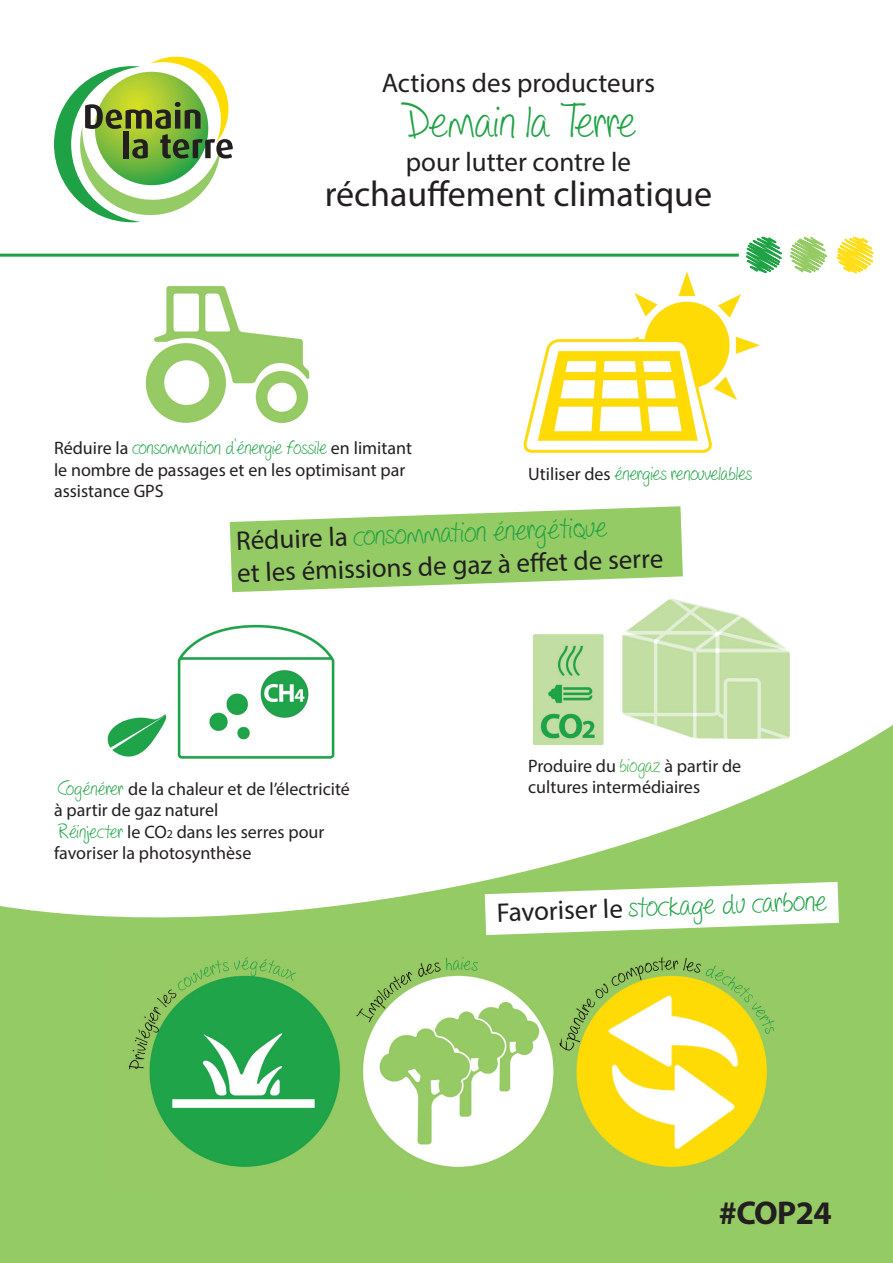
<style>
.page{position:relative;width:893px;height:1263px;background:#fff}
.page>*{position:absolute;margin:0;border:0;box-sizing:border-box;transform-origin:0 0}
.t1{font:42px "Drawing with markers";color:#1fa245}
.t2{font:36px "Myriad Pro";color:#231f20}
.t3{font:700 33px "Myriad Pro";letter-spacing:-.02em;color:#231f20}
.t4{font:27px "Myriad Pro";color:#231f20}
.t5{font:27px "Drawing with markers";color:#1fa245}
.t6{font:18px/21.6px "Myriad Pro";color:#231f20}
.t7{font:18px "Drawing with markers";color:#1fa245}
.s1{font-family:"Myriad Pro";color:#231f20}
.s2{font-family:"Drawing with markers";color:#40ae49}
.s3{font-family:"Drawing with markers";color:#1fa245}
.s4{font-size:12px}
</style>
<div class="page">
<div style="left:0;top:661px;width:893px;height:602px;background:#95cb64"></div>
<svg style="left:0;top:522px;width:893px;height:414px;fill:#fff"></svg>
<svg style="left:485px;top:882px;width:354px;height:53px"></svg>
<svg style="left:54px;top:56px;width:179px;height:166px"></svg>
<svg style="left:230px;top:506px;width:453px;height:86px;background:#a5d37c"></svg>
<hr style="left:0;top:254px;width:739px;height:3px;background:#1fa245">
<img style="left:129px;top:957px;width:645px;height:210px">
<img style="left:145px;top:286px;width:165px;height:138px">
<img style="left:523px;top:271px;width:237px;height:182px">
<img style="left:98px;top:613px;width:245px;height:161px">
<img style="left:527px;top:583px;width:278px;height:171px">
<svg style="left:745px;top:236px;width:129px;height:39px"></svg>
<h3 class="t4" style="left:382px;top:66px;width:275px">Actions des producteurs</h3>
<h1 class="t1" style="left:401px;top:94px;width:237px">Demain la Terre</h1>
<h3 class="t4" style="left:406px;top:146px;width:226px">pour lutter contre le</h3>
<h2 class="t2" style="left:325px;top:172px;width:389px">réchauffement climatique</h2>
<p class="t7" style="left:54px;top:436px;width:359px"><span class="s1">Réduire la</span> consommation d’énergie fossile <span class="s1">en limitant</span></p>
<p class="t6" style="left:54px;top:458px;width:353px">le nombre de passages et en les optimisant par assistance GPS</p>
<p class="t7" style="left:528px;top:462px;width:226px"><span class="s1">Utiliser des</span> énergies renouvelables</p>
<h3 class="t5" style="left:235px;top:522px;width:373px;rotate:-2deg"><span class="s1">Réduire la</span> consommation énergétique</h3>
<h3 class="t4" style="left:237px;top:556px;width:428px;rotate:-2deg">et les émissions de gaz à eff et de serre</h3>
<p class="t6" style="left:528px;top:754px;width:214px">Produire du <span class="s2">biogaz</span> à partir de</p>
<p class="t6" style="left:58px;top:777px;width:294px"><span class="s3">Cogénérer</span> de la chaleur et de l’électricité</p>
<p class="t6" style="left:528px;top:776px;width:173px">cultures intermédiaires</p>
<p class="t6" style="left:54px;top:799px;width:272px">à partir de gaz naturel<br><span class="s3">Réinjecter</span> le CO<span class="s4">2</span> dans les serres pour favoriser la photosynthèse</p>
<h3 class="t5" style="left:496px;top:894px;width:332px;rotate:-2deg"><span class="s1">Favoriser le</span> stockage du carbone</h3>
<h3 class="t3" style="left:719px;top:1191px;width:114px">#COP24</h3>
</div>
